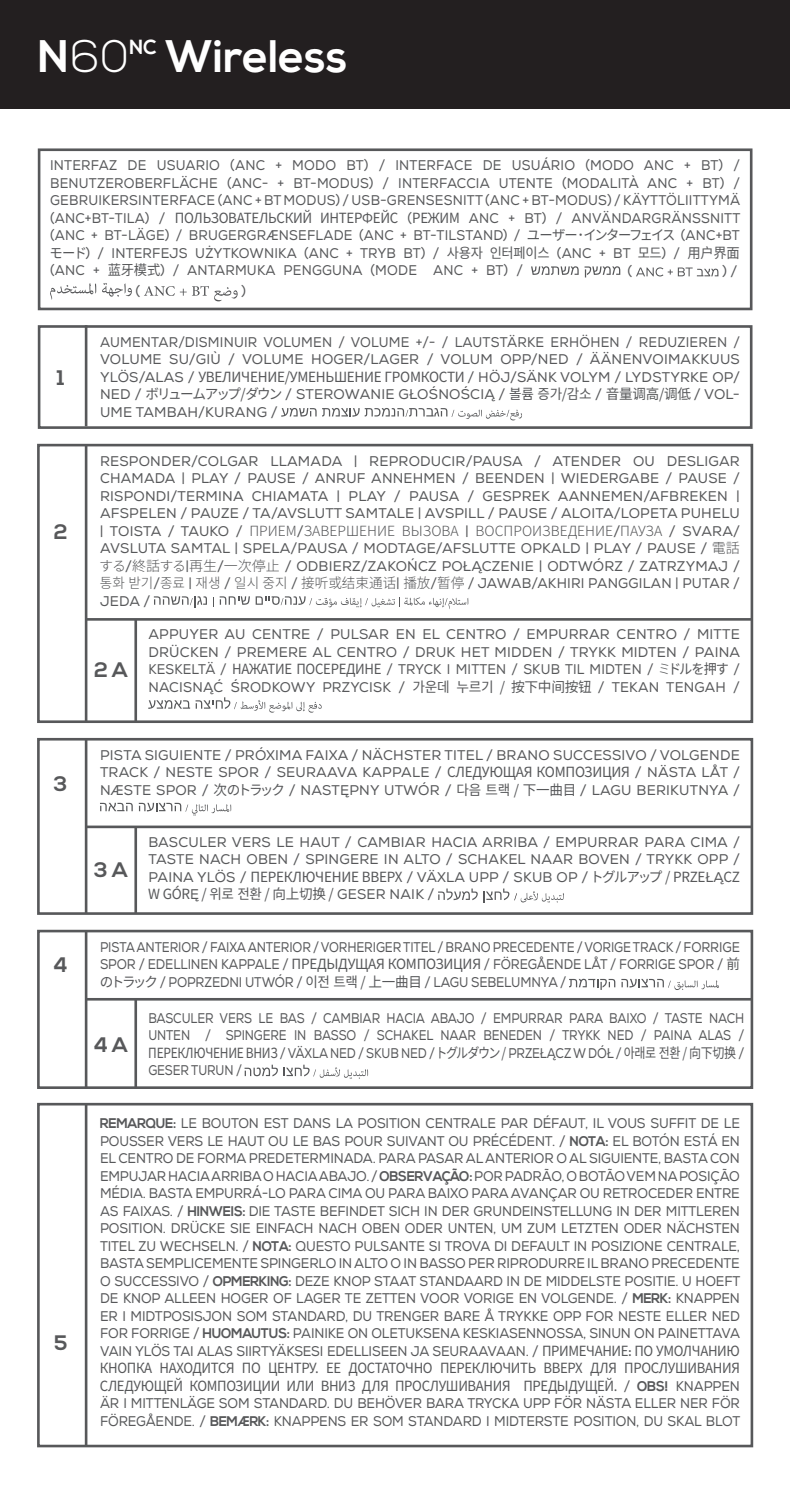
<style>
.page{position:relative;width:790px;height:1485px;background:#fff}
.page>*{position:absolute;margin:0;border:0;box-sizing:border-box;transform-origin:0 0}
.t1{font:700 45.5px "Nexa";color:#fff}
.t2{font:300 45.5px "Nexa";color:#fff}
.t3{font:700 21px "Nexa";color:#57585a}
.t4{font:700 20.3px "Nexa";color:#fff}
.t5{font:14px/17.5px "Nexa";letter-spacing:.015em;color:#57585a;text-align:justify;scale:.94 1}
.t6{font:14px/17.5px "Nexa";letter-spacing:.015em;color:#57585a;text-align:justify}
.t7{font:14px/17.5px "Nexa";letter-spacing:.015em;color:#57585a;text-align:justify;scale:.95 1}
.t8{font:14px/17.5px "Nexa";letter-spacing:.015em;color:#57585a;text-align:justify;scale:.86 1}
.t9{font:14px/17.5px "Nexa";letter-spacing:.015em;color:#57585a;text-align:justify;scale:.87 1}
.s1{font-weight:700}
.s2{font-family:"Noto Sans CJ Kjp"}
.s3{font-family:"Noto Sans CJ Kjp";font-weight:300}
</style>
<div class="page">
<div style="left:0;top:0;width:790px;height:109px;background:#231f20"></div>
<div style="left:38px;top:148px;width:714px;height:162px;border:3px solid #57585a"></div>
<svg style="left:531px;top:266px;width:47px;height:9px"></svg>
<svg style="left:584px;top:266px;width:36px;height:11px"></svg>
<svg style="left:636px;top:267px;width:82px;height:9px"></svg>
<svg style="left:50px;top:283px;width:46px;height:16px"></svg>
<svg style="left:102px;top:283px;width:30px;height:14px"></svg>
<svg style="left:144px;top:286px;width:94px;height:15px"></svg>
<div style="left:38px;top:325px;width:714px;height:104px;border:3px solid #57585a"></div>
<svg style="left:281px;top:408px;width:35px;height:8px"></svg>
<svg style="left:322px;top:408px;width:200px;height:12px"></svg>
<hr style="left:85px;top:325px;width:2px;height:101px;background:#57585a">
<svg style="left:154px;top:596px;width:53px;height:11px"></svg>
<svg style="left:220px;top:596px;width:30px;height:8px"></svg>
<svg style="left:256px;top:596px;width:212px;height:13px"></svg>
<hr style="left:85px;top:445px;width:2px;height:276px;background:#57585a">
<div style="left:37px;top:444px;width:716px;height:279px;border:3px solid #57585a"></div>
<svg style="left:148px;top:697px;width:174px;height:15px"></svg>
<hr style="left:134px;top:619px;width:3px;height:102px;background:#57585a">
<hr style="left:86px;top:618px;width:665px;height:2px;background:#57585a">
<svg style="left:100px;top:802px;width:33px;height:9px"></svg>
<svg style="left:139px;top:802px;width:92px;height:13px"></svg>
<hr style="left:85px;top:739px;width:2px;height:174px;background:#57585a">
<div style="left:37px;top:737px;width:716px;height:177px;border:3px solid #57585a"></div>
<svg style="left:438px;top:888px;width:39px;height:12px"></svg>
<svg style="left:483px;top:888px;width:81px;height:14px"></svg>
<hr style="left:134px;top:826px;width:3px;height:87px;background:#57585a">
<hr style="left:86px;top:825px;width:665px;height:3px;background:#57585a">
<div style="left:37px;top:929px;width:716px;height:159px;border:3px solid #57585a"></div>
<svg style="left:569px;top:978px;width:46px;height:11px"></svg>
<svg style="left:621px;top:978px;width:98px;height:11px"></svg>
<svg style="left:244px;top:1064px;width:124px;height:14px"></svg>
<hr style="left:85px;top:931px;width:2px;height:156px;background:#57585a">
<hr style="left:134px;top:999px;width:3px;height:89px;background:#57585a">
<hr style="left:86px;top:997px;width:665px;height:3px;background:#57585a">
<hr style="left:85px;top:1103px;width:2px;height:343px;background:#57585a">
<div style="left:37px;top:1102px;width:716px;height:344px;border:3px solid #57585a"></div>
<p class="t2" style="left:38px;top:29px;width:93px"><span class="s1">N</span>60</p>
<p class="t4" style="left:129px;top:35px;width:29px">NC</p>
<p class="t1" style="left:165px;top:30px;width:184px">Wireless</p>
<p class="t7" style="left:50px;top:157px;width:728px">INTERFAZ DE USUARIO (ANC + MODO BT) / INTERFACE DE USUÁRIO (MODO ANC + BT) / BENUTZEROBERFLÄCHE (ANC- + BT-MODUS) / INTERFACCIA UTENTE (MODALITÀ ANC + BT) / GEBRUIKERSINTERFACE (ANC + BT MODUS) / USB-GRENSESNITT (ANC + BT-MODUS) / KÄYTTÖLIITTYMÄ (ANC+BT-TILA) / <span class="s2">ПОЛЬЗОВАТЕЛЬСКИЙ ИНТЕРФЕЙС</span> (<span class="s2">РЕЖИМ</span> ANC + BT) / ANVÄNDARGRÄNSSNITT (ANC + BT-LÄGE) / BRUGERGRÆNSEFLADE (ANC + BT-TILSTAND) / <span class="s2">ユーザー･インターフェイス</span> (ANC+BT<span class="s2">モード</span>) / INTERFEJS UŻYTKOWNIKA (ANC + TRYB BT) / <span class="s2">사용자 인터페이스</span> (ANC + BT <span class="s2">모드</span>) / <span class="s2">用户界面</span>(ANC + <span class="s2">蓝牙模式</span>) / ANTARMUKA PENGGUNA (MODE ANC + BT) /</p>
<p class="t6" style="left:627px;top:263px;width:6px">(</p>
<p class="t6" style="left:722px;top:263px;width:17px">) /</p>
<p class="t3" style="left:57px;top:365px;width:9px">1</p>
<p class="t3" style="left:54px;top:519px;width:15px">2</p>
<p class="t6" style="left:135px;top:283px;width:6px">(</p>
<p class="t6" style="left:241px;top:283px;width:6px">)</p>
<p class="t7" style="left:100px;top:333px;width:675px">AUMENTAR/DISMINUIR VOLUMEN / VOLUME +/- / LAUTSTÄRKE ERHÖHEN / REDUZIEREN / VOLUME SU/GIÙ / VOLUME HOGER/LAGER / VOLUM OPP/NED / ÄÄNENVOIMAKKUUS YLÖS/ALAS / <span class="s2">УВЕЛИЧЕНИЕ/УМЕНЬШЕНИЕ ГРОМКОСТИ</span> / HÖJ/SÄNK VOLYM / LYDSTYRKE OP/ NED / <span class="s2">ボリュームアップ/ダウン</span> / STEROWANIE GŁOŚNOŚCIĄ / <span class="s2">볼륨 증가/감소</span> / <span class="s2">音量调高/调低</span> / VOL-UME TAMBAH/KURANG /</p>
<p class="t6" style="left:99px;top:452px;width:642px">RESPONDER/COLGAR LLAMADA | REPRODUCIR/PAUSA / ATENDER OU DESLIGAR CHAMADA | PLAY / PAUSE / ANRUF ANNEHMEN / BEENDEN | WIEDERGABE / PAUSE / RISPONDI/TERMINA CHIAMATA | PLAY / PAUSA / GESPREK AANNEMEN/AFBREKEN | AFSPELEN / PAUZE / TA/AVSLUTT SAMTALE | AVSPILL / PAUSE / ALOITA/LOPETA PUHELU | TOISTA / TAUKO / <span class="s3">ПРИЕМ</span>/<span class="s3">ЗАВЕРШЕНИЕ ВЫЗОВА</span> | <span class="s3">ВОСПРОИЗВЕДЕНИЕ</span>/<span class="s3">ПАУЗА</span> / SVARA/ AVSLUTA SAMTAL | SPELA/PAUSA / MODTAGE/AFSLUTTE OPKALD | PLAY / PAUSE / <span class="s3">電話する</span>/<span class="s3">終話する</span>|<span class="s3">再生</span>/<span class="s3">一次停止</span> / ODBIERZ/ZAKOŃCZ POŁĄCZENIE | ODTWÓRZ / ZATRZYMAJ / <span class="s3">통화 받기</span>/<span class="s3">종료</span> | <span class="s3">재생</span> / <span class="s3">일시 중지</span> / <span class="s3">接听或结束通话</span>| <span class="s3">播放</span>/<span class="s3">暂停</span> / JAWAB/AKHIRI PANGGILAN | PUTAR / JEDA /</p>
<p class="t3" style="left:94px;top:657px;width:35px">2 A</p>
<p class="t6" style="left:148px;top:625px;width:593px">APPUYER AU CENTRE / PULSAR EN EL CENTRO / EMPURRAR CENTRO / MITTE DRÜCKEN / PREMERE AL CENTRO / DRUK HET MIDDEN / TRYKK MIDTEN / PAINA KESKELTÄ / <span class="s2">НАЖАТИЕ ПОСЕРЕДИНЕ</span> / TRYCK I MITTEN / SKUB TIL MIDTEN / <span class="s3">ミ</span><span class="s2">ドルを押す</span> / NACISNĄĆ ŚRODKOWY PRZYCISK / <span class="s2">가운데 누르기 / 按下中间按钮</span> / TEKAN TENGAH /</p>
<p class="t6" style="left:100px;top:746px;width:641px">PISTA SIGUIENTE / PRÓXIMA FAIXA / NÄCHSTER TITEL / BRANO SUCCESSIVO / VOLGENDE<br>TRACK / NESTE SPOR / SEURAAVA KAPPALE / <span class="s2">СЛЕДУЮЩАЯ КОМПОЗИЦИЯ</span> / NÄSTA LÅT /</p>
<p class="t3" style="left:54px;top:771px;width:15px">3</p>
<p class="t6" style="left:100px;top:781px;width:641px">NÆSTE SPOR / <span class="s2">次のトラック</span> / NASTĘPNY UTWÓR / <span class="s2">다음 트랙 / 下一曲目</span> / LAGU BERIKUTNYA /</p>
<p class="t6" style="left:148px;top:833px;width:593px">BASCULER VERS LE HAUT / CAMBIAR HACIA ARRIBA / EMPURRAR PARA CIMA / TASTE NACH OBEN / SPINGERE IN ALTO / SCHAKEL NAAR BOVEN / TRYKK OPP / PAINA YLÖS / <span class="s2">ПЕРЕКЛЮЧЕНИЕ ВВЕРХ</span> / VÄXLA UPP / SKUB OP / <span class="s2">トグルアップ / PRZE</span>ŁĄ<span class="s2">CZ W GÓR</span>Ę <span class="s2">/ 위로 전환 / 向上切换 /</span> GESER NAIK /</p>
<p class="t3" style="left:94px;top:857px;width:35px">3 A</p>
<p class="t3" style="left:53px;top:952px;width:16px">4</p>
<p class="t3" style="left:54px;top:1330px;width:15px">5</p>
<p class="t9" style="left:100px;top:938px;width:737px">PISTA ANTERIOR / FAIXA ANTERIOR / VORHERIGER TITEL / BRANO PRECEDENTE / VORIGE TRACK / FORRIGE SPOR / EDELLINEN KAPPALE / <span class="s2">ПРЕДЫДУЩАЯ КОМПОЗИЦИЯ</span> / FÖREGÅENDE LÅT / FORRIGE SPOR / <span class="s2">前のトラック</span> / POPRZEDNI UTWÓR / <span class="s2">이전 트랙 / 上一曲目</span> / LAGU SEBELUMNYA /</p>
<p class="t8" style="left:148px;top:1009px;width:694px">BASCULER VERS LE BAS / CAMBIAR HACIA ABAJO / EMPURRAR PARA BAIXO / TASTE NACH UNTEN / SPINGERE IN BASSO / SCHAKEL NAAR BENEDEN / TRYKK NED / PAINA ALAS / <span class="s2">ПЕРЕКЛЮЧЕНИЕ ВНИЗ</span> / VÄXLA NED / SKUB NED / <span class="s2">トグルダウン /</span> PRZEŁĄCZ W DÓŁ / <span class="s2">아래로 전환 / 向下切换</span> / GESER TURUN /</p>
<p class="t3" style="left:94px;top:1032px;width:36px">4 A</p>
<p class="t5" style="left:100px;top:1114px;width:682px"><span class="s1">REMARQUE:</span> LE BOUTON EST DANS LA POSITION CENTRALE PAR DÉFAUT, IL VOUS SUFFIT DE LE POUSSER VERS LE HAUT OU LE BAS POUR SUIVANT OU PRÉCÉDENT. / <span class="s1">NOTA:</span> EL BOTÓN ESTÁ EN EL CENTRO DE FORMA PREDETERMINADA. PARA PASAR AL ANTERIOR O AL SIGUIENTE, BASTA CON EMPUJAR HACIA ARRIBA O HACIA ABAJO. / <span class="s1">OBSERVAÇÃO:</span> POR PADRÃO, O BOTÃO VEM NA POSIÇÃO MÉDIA. BASTA EMPURRÁ-LO PARA CIMA OU PARA BAIXO PARA AVANÇAR OU RETROCEDER ENTRE AS FAIXAS. / <span class="s1">HINWEIS:</span> DIE TASTE BEFINDET SICH IN DER GRUNDEINSTELLUNG IN DER MITTLEREN POSITION. DRÜCKE SIE EINFACH NACH OBEN ODER UNTEN, UM ZUM LETZTEN ODER NÄCHSTEN TITEL ZU WECHSELN. / <span class="s1">NOTA:</span> QUESTO PULSANTE SI TROVA DI DEFAULT IN POSIZIONE CENTRALE, BASTA SEMPLICEMENTE SPINGERLO IN ALTO O IN BASSO PER RIPRODURRE IL BRANO PRECEDENTE O SUCCESSIVO / <span class="s1">OPMERKING:</span> DEZE KNOP STAAT STANDAARD IN DE MIDDELSTE POSITIE. U HOEFT DE KNOP ALLEEN HOGER OF LAGER TE ZETTEN VOOR VORIGE EN VOLGENDE. / <span class="s1">MERK:</span> KNAPPEN ER I MIDTPOSISJON SOM STANDARD, DU TRENGER BARE Å TRYKKE OPP FOR NESTE ELLER NED FOR FORRIGE / <span class="s1">HUOMAUTUS:</span> PAINIKE ON OLETUKSENA KESKIASENNOSSA, SINUN ON PAINETTAVA VAIN YLÖS TAI ALAS SIIRTYÄKSESI EDELLISEEN JA SEURAAVAAN. / <span class="s2">ПРИМЕЧАНИЕ</span><span class="s1">:</span> <span class="s2">ПО УМОЛЧАНИЮ КНОПКА НАХОДИТСЯ ПО ЦЕНТРУ. ЕЕ ДОСТАТОЧНО ПЕРЕКЛЮЧИТЬ ВВЕРХ ДЛЯ ПРОСЛУШИВАНИЯ СЛЕДУЮЩЕЙ КОМПОЗИЦИИ ИЛИ ВНИЗ ДЛЯ ПРОСЛУШИВАНИЯ ПРЕДЫДУЩЕЙ.</span> / <span class="s1">OBS!</span> KNAPPEN ÄR I MITTENLÄGE SOM STANDARD. DU BEHÖVER BARA TRYCKA UPP FÖR NÄSTA ELLER NER FÖR FÖREGÅENDE. / <span class="s1">BEMÆRK:</span> KNAPPENS ER SOM STANDARD I MIDTERSTE POSITION, DU SKAL BLOT</p>
</div>
